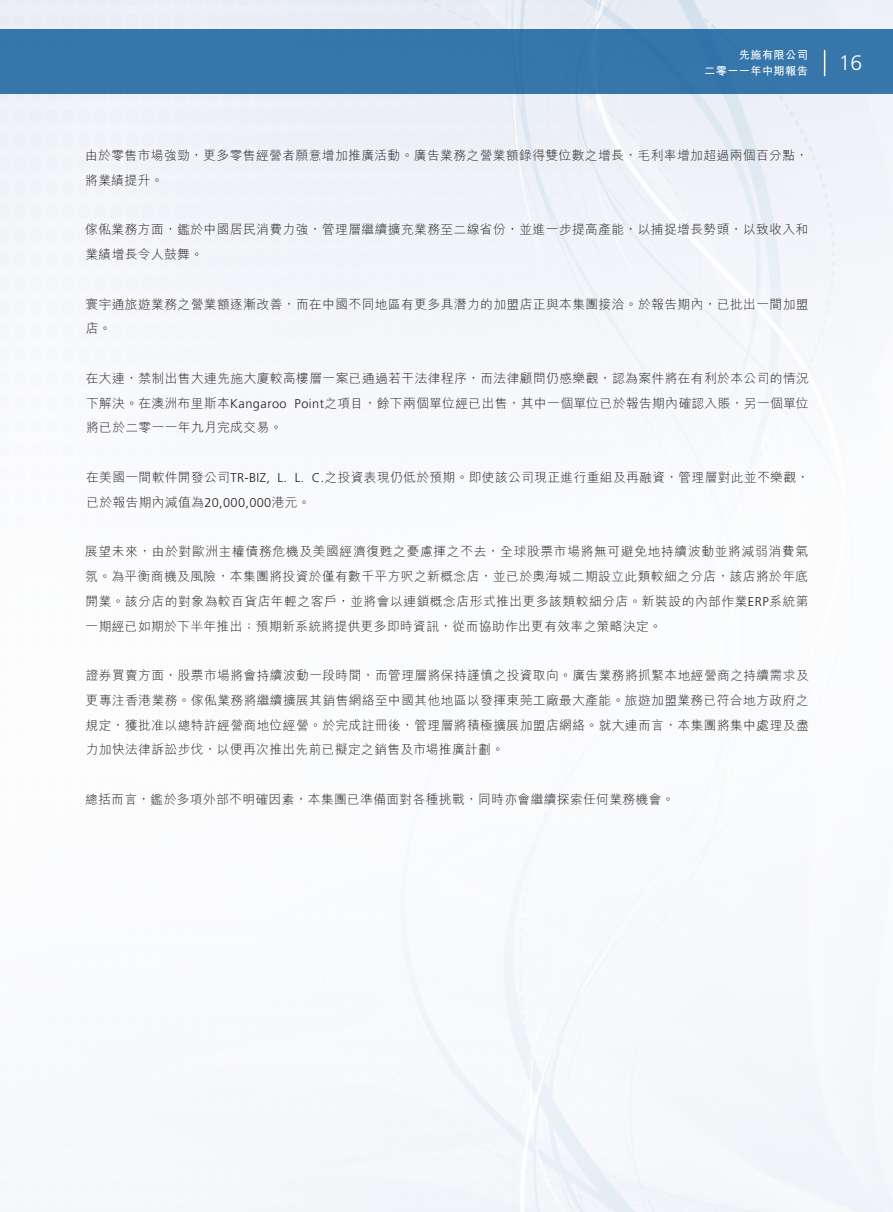
<style>
.page{position:relative;width:893px;height:1212px;background:#fff}
.page>*{position:absolute;margin:0;border:0;box-sizing:border-box;transform-origin:0 0}
.t1{font:300 21px "Frutiger LT Std";color:#fff}
.t2{font:300 12.75px/24.8px "M Hei HK";letter-spacing:.03em;color:#231f20}
.t3{font:700 11.25px/16.5px "M Hei HK";letter-spacing:.03em;color:#fff;text-align:right}
.s1{font-family:"Frutiger LT Std"}
</style>
<div class="page">
<div style="left:0;top:29px;width:893px;height:65px;background:#3676aa"></div>
<svg style="left:824px;top:50px;width:1px;height:26px"></svg>
<hr style="left:0;top:29px;width:1px;height:65px;background:#005294">
<p class="t3" style="left:704px;top:46px;width:105px">先施有限公司<br>二零一一年中期報告</p>
<p class="t2" style="left:85px;top:143px;width:725px">由於零售市場強勁，更多零售經營者願意增加推廣活動。廣告業務之營業額錄得雙位數之增長，毛利率增加超過兩個百分點，將業績提升。</p>
<p class="t2" style="left:85px;top:217px;width:725px">傢俬業務方面，鑑於中國居民消費力強，管理層繼續擴充業務至二線省份，並進一步提高產能，以捕捉增長勢頭，以致收入和業績增長令人鼓舞。</p>
<p class="t2" style="left:86px;top:291px;width:725px">寰宇通旅遊業務之營業額逐漸改善，而在中國不同地區有更多具潛力的加盟店正與本集團接洽。於報告期內，已批出一間加盟店。</p>
<p class="t2" style="left:86px;top:365px;width:725px;text-align:justify">在大連，禁制出售大連先施大廈較高樓層一案已通過若干法律程序，而法律顧問仍感樂觀，認為案件將在有利於本公司的情況下解決。在澳洲布里斯本<span class="s1">Kangaroo Point</span>之項目，餘下兩個單位經已出售，其中一個單位已於報告期內確認入賬，另一個單位將已於二零一一年九月完成交易。</p>
<p class="t2" style="left:86px;top:464px;width:725px">在美國一間軟件開發公司<span class="s1">TR-BIZ, L. L. C.</span>之投資表現仍低於預期。即使該公司現正進行重組及再融資，管理層對此並不樂觀，已於報告期內減值為<span class="s1">20,000,000</span>港元。</p>
<p class="t2" style="left:85px;top:539px;width:725px;text-align:justify">展望未來，由於對歐洲主權債務危機及美國經濟復甦之憂慮揮之不去，全球股票市場將無可避免地持續波動並將減弱消費氣氛。為平衡商機及風險，本集團將投資於僅有數千平方呎之新概念店，並已於奧海城二期設立此類較細之分店，該店將於年底開業。該分店的對象為較百貨店年輕之客戶，並將會以連鎖概念店形式推出更多該類較細分店。新裝設的內部作業<span class="s1">ERP</span>系統第一期經已如期於下半年推出；預期新系統將提供更多即時資訊，從而協助作出更有效率之策略決定。</p>
<p class="t2" style="left:86px;top:662px;width:725px;text-align:justify">證券買賣方面，股票市場將會持續波動一段時間，而管理層將保持謹慎之投資取向。廣告業務將抓緊本地經營商之持續需求及更專注香港業務。傢俬業務將繼續擴展其銷售網絡至中國其他地區以發揮東莞工廠最大產能。旅遊加盟業務已符合地方政府之規定，獲批准以總特許經營商地位經營。於完成註冊後，管理層將積極擴展加盟店網絡。就大連而言，本集團將集中處理及盡力加快法律訴訟步伐，以便再次推出先前已擬定之銷售及市場推廣計劃。</p>
<p class="t2" style="left:85px;top:786px;width:591px">總括而言，鑑於多項外部不明確因素，本集團已準備面對各種挑戰，同時亦會繼續探索任何業務機會。</p>
<h1 class="t1" style="left:839px;top:50px;width:25px">16</h1>
</div>
